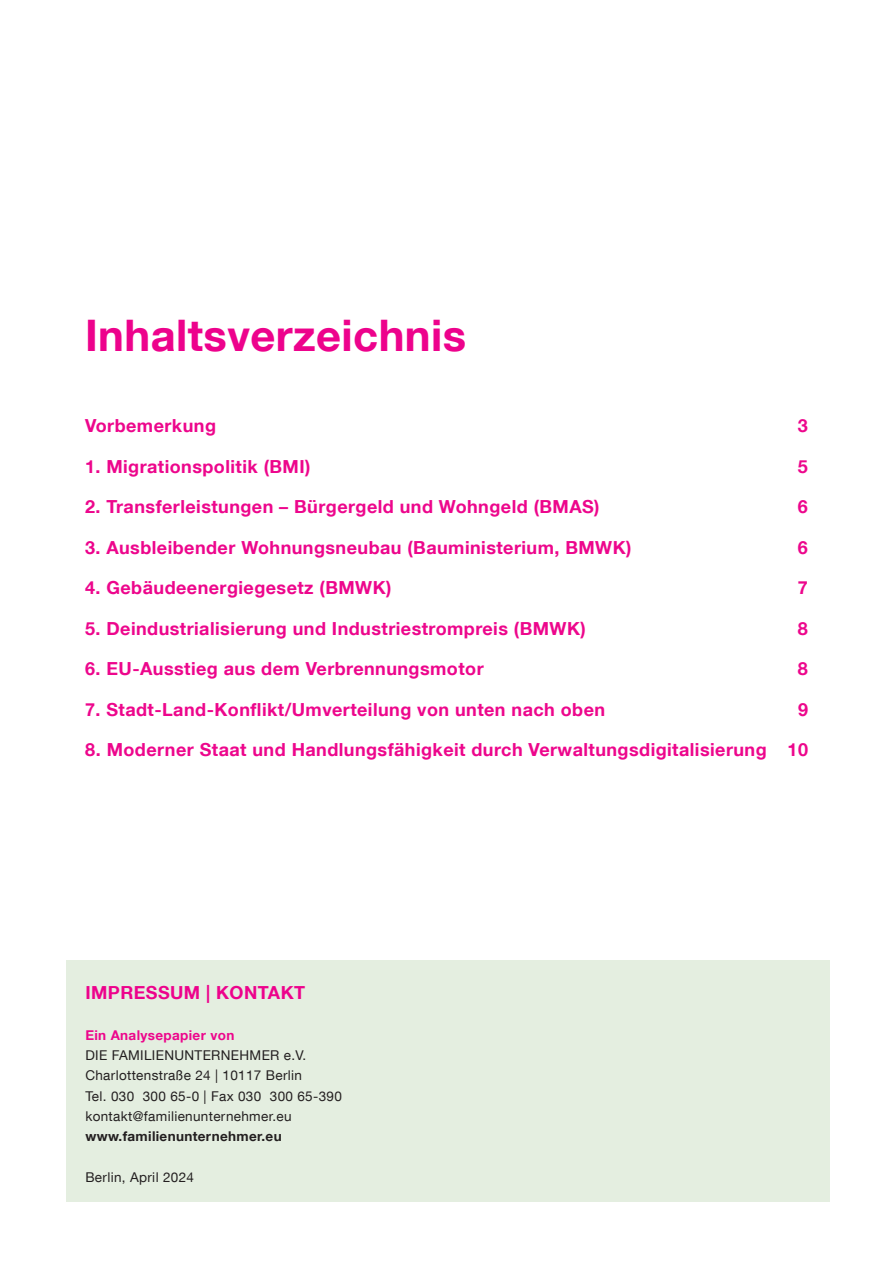
<style>
.page{position:relative;width:893px;height:1263px;background:#fff}
.page>*{position:absolute;margin:0;border:0;box-sizing:border-box;transform-origin:0 0}
.t1{font:700 43.5px "Helvetica Neue LT Com";letter-spacing:.01em;color:#ed028c}
.t2{font:700 18px "Helvetica Neue LT Com";letter-spacing:.025em;color:#ed068c}
.t3{font:700 18px "Helvetica Neue LT Com";letter-spacing:.025em;color:#ed028c}
.t4{font:13.5px/20.2px "Helvetica Neue LT Com";letter-spacing:.025em;color:#231f20}
.t5{font:700 13.5px "Helvetica Neue LT Com";letter-spacing:.025em;color:#231f20}
.t6{font:700 13.5px "Helvetica Neue LT Com";letter-spacing:.025em;color:#ed068c}
.s1{color:#ed028c}
</style>
<div class="page">
<hr style="left:892px;top:0;width:1px;height:1263px;background:#e4eee0">
<div style="left:66px;top:961px;width:763px;height:241px;background:#e4eee0"></div>
<h1 class="t1" style="left:85px;top:308px;width:383px">Inhaltsverzeichnis</h1>
<p class="t2" style="left:85px;top:415px;width:132px">Vorbemerkung</p>
<p class="t2" style="left:798px;top:415px;width:12px">3</p>
<p class="t2" style="left:85px;top:455px;width:227px">1. Migrationspolitik (BMI)</p>
<p class="t2" style="left:798px;top:455px;width:12px">5</p>
<p class="t2" style="left:85px;top:496px;width:516px">2. Transferleistungen – Bürgergeld und Wohngeld (BMAS)</p>
<p class="t2" style="left:798px;top:496px;width:12px">6</p>
<p class="t2" style="left:85px;top:536px;width:548px"><span class="s1">3.</span> Ausbleibender Wohnungsneubau (Bauministerium, BMWK)</p>
<p class="t2" style="left:798px;top:536px;width:12px">6</p>
<p class="t2" style="left:85px;top:577px;width:308px">4. Gebäudeenergiegesetz (BMWK)</p>
<p class="t2" style="left:798px;top:577px;width:12px">7</p>
<p class="t2" style="left:85px;top:617px;width:502px">5. Deindustrialisierung und Industriestrompreis (BMWK)</p>
<p class="t2" style="left:798px;top:617px;width:12px">8</p>
<p class="t2" style="left:85px;top:658px;width:400px">6. EU-Ausstieg aus dem Verbrennungsmotor</p>
<p class="t2" style="left:798px;top:658px;width:12px">8</p>
<p class="t2" style="left:85px;top:698px;width:522px">7. Stadt-Land-Konflikt/Umverteilung von unten nach oben</p>
<p class="t2" style="left:798px;top:698px;width:12px">9</p>
<p class="t2" style="left:85px;top:739px;width:724px">8. Moderner Staat und Handlungsfähigkeit durch Verwaltungsdigitalisierung 10</p>
<p class="t3" style="left:85px;top:982px;width:221px">IMPRESSUM | KONTAKT</p>
<p class="t6" style="left:85px;top:1026px;width:150px">Ein Analysepapier von</p>
<p class="t4" style="left:85px;top:1045px;width:258px">DIE FAMILIENUNTERNEHMER e.V.<br>Charlottenstraße 24 | 10117 Berlin<br>Tel. 030 300 65-0 | Fax 030 300 65-390 kontakt@familienunternehmer.eu</p>
<p class="t5" style="left:85px;top:1128px;width:198px">www.familienunternehmer.eu</p>
<p class="t4" style="left:85px;top:1166px;width:110px">Berlin, April 2024</p>
</div>
